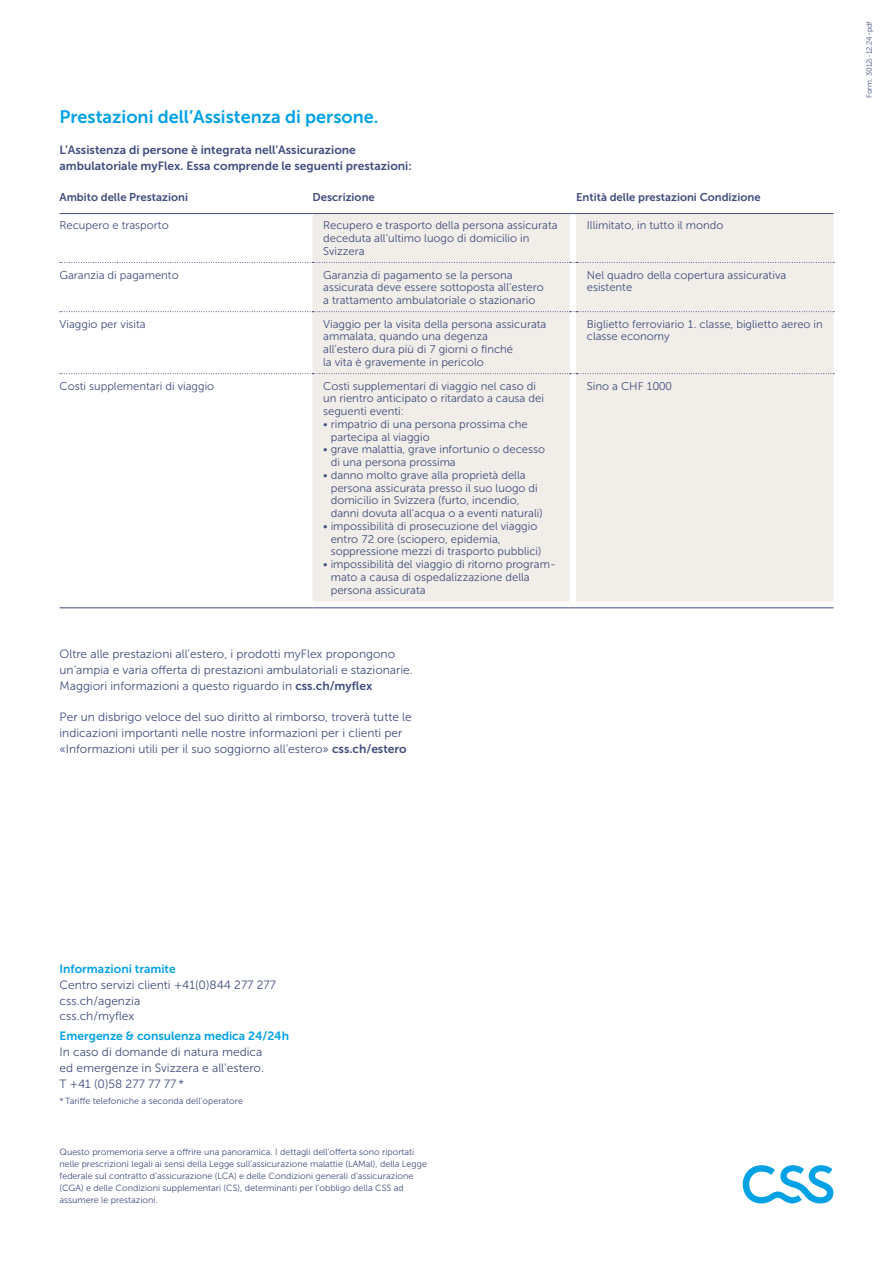
<style>
.page{position:relative;width:893px;height:1263px;background:#fff}
.page>*{position:absolute;margin:0;border:0;box-sizing:border-box;transform-origin:0 0}
.t1{font:18px "Museo Sans 700";color:#00a1e5}
.t2{font:12px/15.8px "Museo Sans 300";color:#414e7e}
.t3{font:12px/15.8px "Museo Sans 700";color:#414e7e}
.t4{font:12px "Museo Sans 700";color:#00a1e5}
.t5{font:11.25px/12.8px "Museo Sans 300";color:#414e7e}
.t6{font:11.25px "Museo Sans 700";color:#414e7e}
.t7{font:9px/12px "Museo Sans 300";color:#414e7e}
.t8{font:7.5px "Museo Sans 300";color:#414e7e}
.s1{font-family:"Museo Sans 700"}
</style>
<div class="page">
<svg style="left:743px;top:1165px;width:90px;height:38px"></svg>
<div style="left:313px;top:214px;width:520px;height:387px;background:#f1ede8"></div>
<hr style="left:60px;top:213px;width:253px;height:1px;background:#414e7e">
<hr style="left:313px;top:213px;width:257px;height:1px;background:#414e7e">
<hr style="left:576px;top:213px;width:257px;height:1px;background:#414e7e">
<hr style="left:60px;top:607px;width:253px;height:1px;background:#414e7e">
<hr style="left:313px;top:607px;width:257px;height:1px;background:#414e7e">
<hr style="left:576px;top:607px;width:257px;height:1px;background:#414e7e">
<svg style="left:60px;top:262px;width:774px;height:1px"></svg>
<svg style="left:60px;top:311px;width:774px;height:1px"></svg>
<svg style="left:60px;top:373px;width:774px;height:1px"></svg>
<h1 class="t1" style="left:60px;top:106px;width:320px">Prestazioni dell’Assistenza di persone.</h1>
<p class="t3" style="left:60px;top:142px;width:354px">L’Assistenza di persone è integrata nell’Assicurazione ambulatoriale myFlex. Essa comprende le seguenti prestazioni:</p>
<p class="t6" style="left:60px;top:191px;width:130px">Ambito delle Prestazioni</p>
<p class="t6" style="left:313px;top:191px;width:64px">Descrizione</p>
<p class="t6" style="left:576px;top:191px;width:186px">Entità delle prestazioni Condizione</p>
<p class="t5" style="left:60px;top:219px;width:111px">Recupero e trasporto</p>
<p class="t5" style="left:323px;top:219px;width:236px">Recupero e trasporto della persona assicurata deceduta all‘ultimo luogo di domicilio in<br>Svizzera</p>
<p class="t5" style="left:587px;top:219px;width:138px">Illimitato, in tutto il mondo</p>
<p class="t5" style="left:60px;top:268px;width:121px">Garanzia di pagamento</p>
<p class="t5" style="left:323px;top:268px;width:222px">Garanzia di pagamento se la persona assicurata deve essere sottoposta all’estero a trattamento ambulatoriale o stazionario</p>
<p class="t5" style="left:587px;top:268px;width:201px">Nel quadro della copertura assicurativa esistente</p>
<p class="t5" style="left:60px;top:318px;width:88px">Viaggio per visita</p>
<p class="t5" style="left:323px;top:318px;width:225px">Viaggio per la visita della persona assicurata ammalata, quando una degenza<br>all’estero dura più di 7 giorni o finché<br>la vita è gravemente in pericolo</p>
<p class="t5" style="left:587px;top:318px;width:238px">Biglietto ferroviario 1. classe, biglietto aereo in classe economy</p>
<p class="t5" style="left:60px;top:380px;width:156px">Costi supplementari di viaggio</p>
<p class="t5" style="left:323px;top:380px;width:222px">Costi supplementari di viaggio nel caso di un rientro anticipato o ritardato a causa dei seguenti eventi:</p>
<p class="t5" style="left:331px;top:418px;width:198px;text-indent:-8px">• rimpatrio di una persona prossima che partecipa al viaggio</p>
<p class="t5" style="left:331px;top:443px;width:216px;text-indent:-8px">• grave malattia, grave infortunio o decesso di una persona prossima</p>
<p class="t5" style="left:331px;top:469px;width:213px;text-indent:-8px">• danno molto grave alla proprietà della persona assicurata presso il suo luogo di domicilio in Svizzera (furto, incendio, danni dovuta all‘acqua o a eventi naturali)</p>
<p class="t5" style="left:331px;top:520px;width:212px;text-indent:-8px">• impossibilità di prosecuzione del viaggio entro 72 ore (sciopero, epidemia, soppressione mezzi di trasporto pubblici)</p>
<p class="t5" style="left:331px;top:558px;width:226px;text-indent:-8px">• impossibilità del viaggio di ritorno program&shy;mato a causa di ospedalizzazione della persona assicurata</p>
<p class="t5" style="left:587px;top:379px;width:87px">Sino a CHF 1000</p>
<p class="t2" style="left:60px;top:646px;width:355px">Oltre alle prestazioni all’estero, i prodotti myFlex propongono un’ampia e varia offerta di prestazioni ambulatoriali e stazionarie.<br>Maggiori informazioni a questo riguardo in <span class="s1">css.ch/myflex</span></p>
<p class="t2" style="left:60px;top:709px;width:354px">Per un disbrigo veloce del suo diritto al rimborso, troverà tutte le indicazioni importanti nelle nostre informazioni per i clienti per «Informazioni utili per il suo soggiorno all’estero» <span class="s1">css.ch/estero</span></p>
<p class="t8" style="left:865px;top:98px;width:79px;rotate:-90deg">Form. 3012i-12.24-pdf</p>
<p class="t4" style="left:60px;top:962px;width:118px">Informazioni tramite</p>
<p class="t2" style="left:60px;top:977px;width:218px">Centro servizi clienti +41(0)844 277 277 css.ch/agenzia<br>css.ch/myflex</p>
<p class="t4" style="left:60px;top:1029px;width:231px">Emergenze &amp; consulenza medica 24/24h</p>
<p class="t2" style="left:60px;top:1044px;width:206px">In caso di domande di natura medica ed emergenze in Svizzera e all’estero.<br>T +41 (0)58 277 77 77 *</p>
<p class="t7" style="left:60px;top:1095px;width:185px">* Tariffe telefoniche a seconda dell’operatore</p>
<p class="t7" style="left:60px;top:1146px;width:369px">Questo promemoria serve a offrire una panoramica. I dettagli dell’offerta sono riportati nelle prescrizioni legali ai sensi della Legge sull’assicurazione malattie (LAMal), della Legge federale sul contratto d’assicurazione (LCA) e delle Condizioni generali d’assicurazione (CGA) e delle Condizioni supplementari (CS), determinanti per l’obbligo della CSS ad assumere le prestazioni.</p>
</div>
